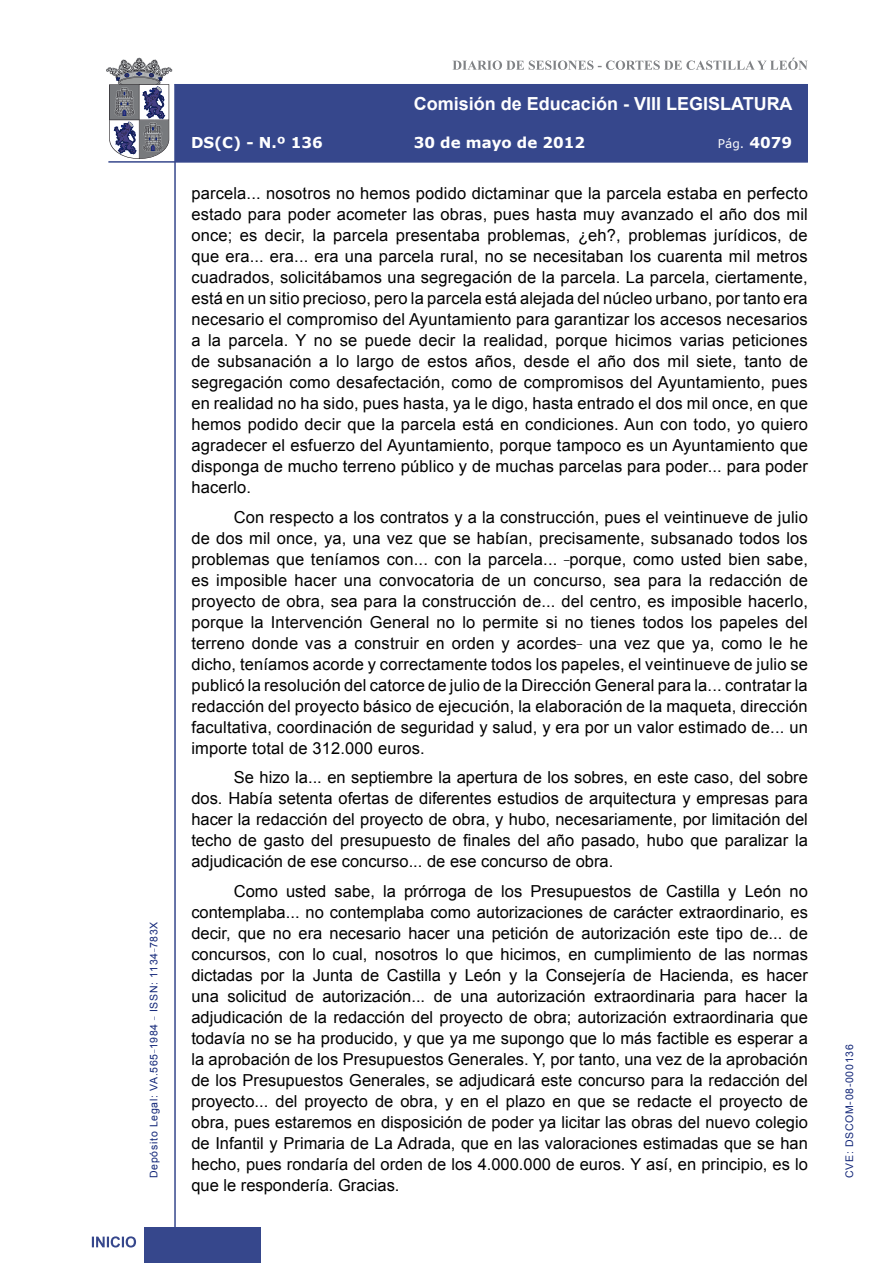
<style>
.page{position:relative;width:893px;height:1263px;background:#fff}
.page>*{position:absolute;margin:0;border:0;box-sizing:border-box;transform-origin:0 0}
.t1{font:700 18px "Arial";color:#fff}
.t2{font:16.5px/21px "Arial";letter-spacing:.005em;color:#000;text-align:justify}
.t3{font:700 15px "Verdana";color:#fff}
.t4{font:12px "Verdana";color:#fff}
.t5{font:10.5px "Arial";letter-spacing:.065em;color:#122678}
.s1{font-weight:700;font-size:15px}
</style>
<div class="page">
<svg style="left:452px;top:58px;width:356px;height:12px"></svg>
<hr style="left:174px;top:84px;width:2px;height:1179px;background:#36478c">
<div style="left:144px;top:1227px;width:117px;height:36px;background:#36478c"></div>
<div style="left:175px;top:84px;width:633px;height:78px;background:#36478c"></div>
<hr style="left:108px;top:161px;width:700px;height:2px;background:#36478c">
<svg style="left:92px;top:1236px;width:44px;height:11px"></svg>
<svg style="left:106px;top:58px;width:66px;height:101px"></svg>
<p class="t5" style="left:147px;top:1178px;width:258px;rotate:-90deg">Depósito Legal: VA.565<sup>_</sup>1984 <sup>_</sup> ISSN: 1134<sup>_</sup>783X</p>
<p class="t1" style="left:414px;top:92px;width:380px">Comisión de Educación - VIII LEGISLATURA</p>
<p class="t3" style="left:191px;top:133px;width:133px">DS(C) - N.º 136</p>
<p class="t3" style="left:414px;top:133px;width:173px">30 de mayo de 2012</p>
<p class="t4" style="left:718px;top:136px;width:76px">Pág. <span class="s1">4079</span></p>
<p class="t2" style="left:191px;top:183px;width:618px">parcela... nosotros no hemos podido dictaminar que la parcela estaba en perfecto estado para poder acometer las obras, pues hasta muy avanzado el año dos mil once; es decir, la parcela presentaba problemas, ¿eh?, problemas jurídicos, de que era... era... era una parcela rural, no se necesitaban los cuarenta mil metros cuadrados, solicitábamos una segregación de la parcela. La parcela, ciertamente, está en un sitio precioso, pero la parcela está alejada del núcleo urbano, por tanto era necesario el compromiso del Ayuntamiento para garantizar los accesos necesarios a la parcela. Y no se puede decir la realidad, porque hicimos varias peticiones de subsanación a lo largo de estos años, desde el año dos mil siete, tanto de segregación como desafectación, como de compromisos del Ayuntamiento, pues en realidad no ha sido, pues hasta, ya le digo, hasta entrado el dos mil once, en que hemos podido decir que la parcela está en condiciones. Aun con todo, yo quiero agradecer el esfuerzo del Ayuntamiento, porque tampoco es un Ayuntamiento que disponga de mucho terreno público y de muchas parcelas para poder... para poder hacerlo.</p>
<p class="t2" style="left:191px;top:506px;width:618px;text-indent:43px">Con respecto a los contratos y a la construcción, pues el veintinueve de julio de dos mil once, ya, una vez que se habían, precisamente, subsanado todos los problemas que teníamos con... con la parcela... <sup>_</sup>porque, como usted bien sabe, es imposible hacer una convocatoria de un concurso, sea para la redacción de proyecto de obra, sea para la construcción de... del centro, es imposible hacerlo, porque la Intervención General no lo permite si no tienes todos los papeles del terreno donde vas a construir en orden y acordes<sup>_</sup> una vez que ya, como le he dicho, teníamos acorde y correctamente todos los papeles, el veintinueve de julio se publicó la resolución del catorce de julio de la Dirección General para la... contratar la redacción del proyecto básico de ejecución, la elaboración de la maqueta, dirección facultativa, coordinación de seguridad y salud, y era por un valor estimado de... un importe total de 312.000 euros.</p>
<p class="t2" style="left:191px;top:767px;width:618px;text-indent:43px">Se hizo la... en septiembre la apertura de los sobres, en este caso, del sobre dos. Había setenta ofertas de diferentes estudios de arquitectura y empresas para hacer la redacción del proyecto de obra, y hubo, necesariamente, por limitación del techo de gasto del presupuesto de finales del año pasado, hubo que paralizar la adjudicación de ese concurso... de ese concurso de obra.</p>
<p class="t2" style="left:191px;top:880px;width:618px;text-indent:43px">Como usted sabe, la prórroga de los Presupuestos de Castilla y León no contemplaba... no contemplaba como autorizaciones de carácter extraordinario, es decir, que no era necesario hacer una petición de autorización este tipo de... de concursos, con lo cual, nosotros lo que hicimos, en cumplimiento de las normas dictadas por la Junta de Castilla y León y la Consejería de Hacienda, es hacer una solicitud de autorización... de una autorización extraordinaria para hacer la adjudicación de la redacción del proyecto de obra; autorización extraordinaria que todavía no se ha producido, y que ya me supongo que lo más factible es esperar a la aprobación de los Presupuestos Generales. Y, por tanto, una vez de la aprobación de los Presupuestos Generales, se adjudicará este concurso para la redacción del proyecto... del proyecto de obra, y en el plazo en que se redacte el proyecto de obra, pues estaremos en disposición de poder ya licitar las obras del nuevo colegio de Infantil y Primaria de La Adrada, que en las valoraciones estimadas que se han hecho, pues rondaría del orden de los 4.000.000 de euros. Y así, en principio, es lo que le respondería. Gracias.</p>
<p class="t5" style="left:843px;top:1178px;width:135px;rotate:-90deg">CVE: DSCOM-08-000136</p>
</div>
